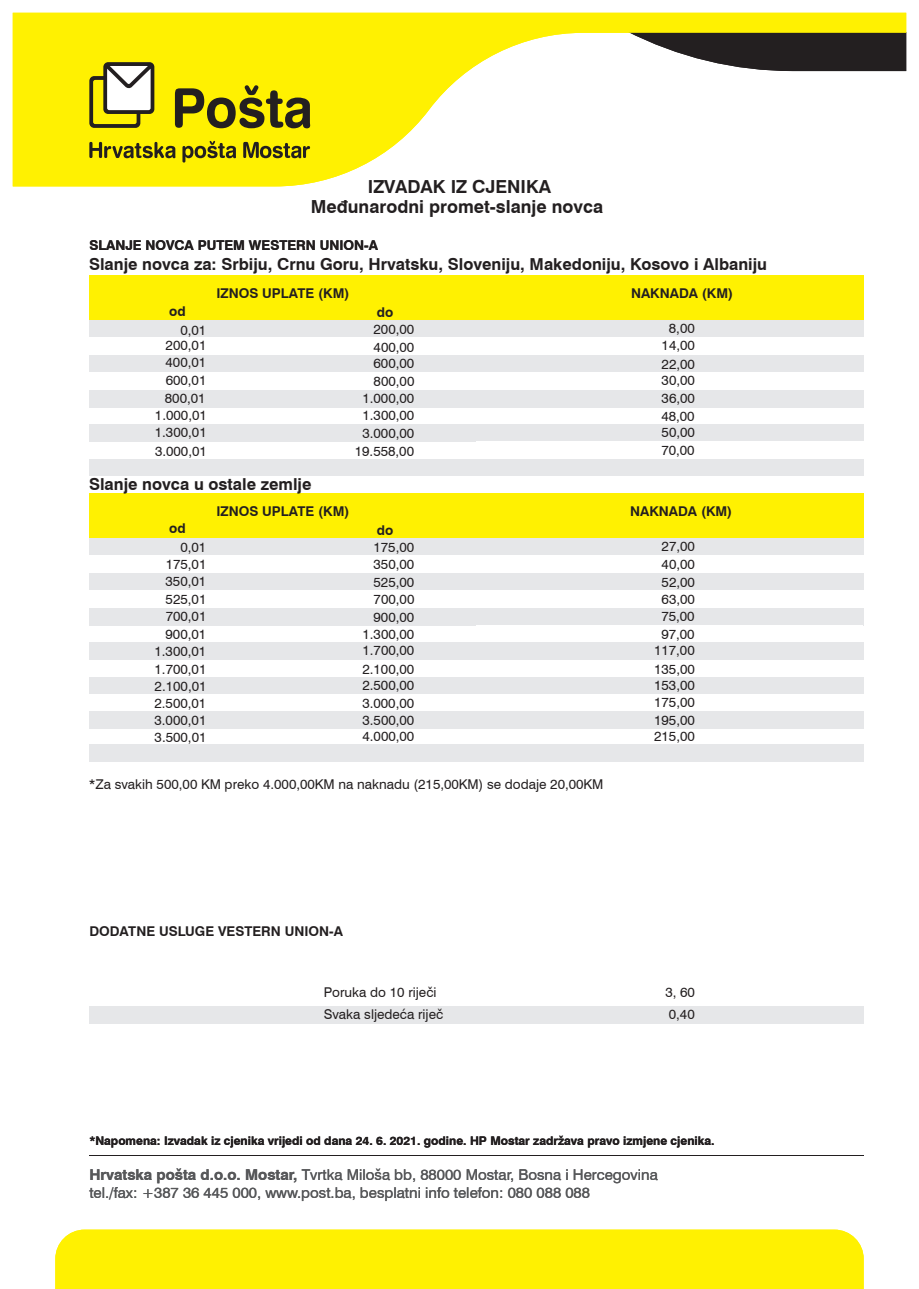
<style>
.page{position:relative;width:919px;height:1289px;background:#fff}
.page>*{position:absolute;margin:0;border:0;box-sizing:border-box;transform-origin:0 0}
.t1{font:700 18px "Swiss 721 BT";color:#231f20}
.t2{font:700 16.5px "Swiss 721 BT";color:#231f20}
.t3{font:15px/18px "Swiss 721 BT";color:#57585a}
.t4{font:13.5px/17.2px "Swiss 721 BT";color:#231f20}
.t5{font:700 13.5px "Swiss 721 BT";color:#231f20}
.t6{font:700 12px "Swiss 721 BT";color:#231f20}
.s1{font-weight:700}
</style>
<div class="page">
<div style="left:476px;top:275px;width:387px;height:45px;background:#fff101"></div>
<svg style="left:13px;top:13px;width:893px;height:173px"></svg>
<svg style="left:89px;top:141px;width:221px;height:21px"></svg>
<svg style="left:175px;top:85px;width:135px;height:43px"></svg>
<svg style="left:89px;top:62px;width:65px;height:66px"></svg>
<div style="left:89px;top:275px;width:387px;height:45px;background:#fff101"></div>
<div style="left:89px;top:320px;width:387px;height:17px;background:#e6e7e9"></div>
<div style="left:476px;top:320px;width:387px;height:17px;background:#e6e7e9"></div>
<div style="left:89px;top:355px;width:387px;height:17px;background:#e6e7e9"></div>
<div style="left:476px;top:355px;width:387px;height:17px;background:#e6e7e9"></div>
<div style="left:476px;top:1006px;width:387px;height:17px;background:#e6e7e9"></div>
<div style="left:89px;top:1006px;width:387px;height:17px;background:#e6e7e9"></div>
<div style="left:55px;top:1229px;width:808px;height:59px;background:#fff101"></div>
<hr style="left:89px;top:1154px;width:774px;height:1px;background:#231f20">
<div style="left:89px;top:390px;width:387px;height:17px;background:#e6e7e9"></div>
<div style="left:476px;top:390px;width:387px;height:17px;background:#e6e7e9"></div>
<div style="left:89px;top:424px;width:387px;height:17px;background:#e6e7e9"></div>
<div style="left:476px;top:424px;width:387px;height:17px;background:#e6e7e9"></div>
<div style="left:89px;top:459px;width:387px;height:17px;background:#e6e7e9"></div>
<div style="left:476px;top:459px;width:387px;height:17px;background:#e6e7e9"></div>
<div style="left:476px;top:493px;width:387px;height:45px;background:#fff101"></div>
<div style="left:89px;top:493px;width:387px;height:45px;background:#fff101"></div>
<div style="left:89px;top:538px;width:387px;height:18px;background:#e6e7e9"></div>
<div style="left:476px;top:538px;width:387px;height:18px;background:#e6e7e9"></div>
<div style="left:89px;top:573px;width:387px;height:17px;background:#e6e7e9"></div>
<div style="left:476px;top:573px;width:387px;height:17px;background:#e6e7e9"></div>
<div style="left:89px;top:608px;width:387px;height:17px;background:#e6e7e9"></div>
<div style="left:476px;top:608px;width:387px;height:17px;background:#e6e7e9"></div>
<div style="left:89px;top:642px;width:387px;height:17px;background:#e6e7e9"></div>
<div style="left:89px;top:677px;width:387px;height:17px;background:#e6e7e9"></div>
<div style="left:476px;top:677px;width:387px;height:17px;background:#e6e7e9"></div>
<div style="left:476px;top:642px;width:387px;height:17px;background:#e6e7e9"></div>
<div style="left:89px;top:711px;width:387px;height:18px;background:#e6e7e9"></div>
<div style="left:476px;top:711px;width:387px;height:18px;background:#e6e7e9"></div>
<div style="left:89px;top:744px;width:387px;height:17px;background:#e6e7e9"></div>
<div style="left:476px;top:744px;width:387px;height:17px;background:#e6e7e9"></div>
<h1 class="t1" style="left:368px;top:176px;width:184px">IZVADAK IZ CJENIKA</h1>
<h1 class="t1" style="left:311px;top:196px;width:294px">Međunarodni promet-slanje novca</h1>
<p class="t5" style="left:89px;top:237px;width:290px">SLANJE NOVCA PUTEM WESTERN UNION-A</p>
<p class="t2" style="left:89px;top:254px;width:679px">Slanje novca za: Srbiju, Crnu Goru, Hrvatsku, Sloveniju, Makedoniju, Kosovo i Albaniju</p>
<p class="t5" style="left:216px;top:281px;width:134px">IZNOS UPLATE (KM)</p>
<p class="t5" style="left:631px;top:285px;width:104px">NAKNADA (KM)</p>
<p class="t5" style="left:216px;top:285px;width:134px">IZNOS UPLATE (KM)</p>
<p class="t5" style="left:169px;top:303px;width:18px">od</p>
<p class="t4" style="left:180px;top:321px;width:27px">0,01</p>
<p class="t4" style="left:661px;top:320px;width:35px;text-align:center">8,00<br>14,00</p>
<p class="t5" style="left:377px;top:303px;width:18px">do</p>
<p class="t4" style="left:373px;top:320px;width:42px">200,00</p>
<p class="t4" style="left:657px;top:320px;width:27px">2,00<br>2,50</p>
<p class="t4" style="left:166px;top:337px;width:42px">200,01</p>
<p class="t4" style="left:373px;top:338px;width:42px">400,00</p>
<p class="t4" style="left:165px;top:354px;width:42px">400,01</p>
<p class="t4" style="left:373px;top:354px;width:42px">600,00</p>
<p class="t4" style="left:166px;top:371px;width:42px">600,01</p>
<p class="t4" style="left:373px;top:372px;width:42px">800,00</p>
<p class="t4" style="left:165px;top:389px;width:42px">800,01</p>
<p class="t4" style="left:362px;top:389px;width:53px">1.000,00</p>
<p class="t4" style="left:155px;top:406px;width:53px">1.000,01</p>
<p class="t4" style="left:362px;top:406px;width:53px">1.300,00</p>
<p class="t4" style="left:155px;top:423px;width:53px">1.300,01</p>
<p class="t4" style="left:362px;top:424px;width:53px">3.000,00</p>
<p class="t4" style="left:155px;top:442px;width:53px">3.000,01</p>
<p class="t4" style="left:355px;top:442px;width:61px">19.558,00</p>
<p class="t4" style="left:661px;top:356px;width:35px;line-height:16.4px">22,00<br>30,00</p>
<p class="t4" style="left:661px;top:388px;width:35px;line-height:18.5px">36,00<br>48,00</p>
<p class="t4" style="left:661px;top:423px;width:35px;line-height:18.6px">50,00<br>70,00</p>
<p class="t4" style="left:256px;top:472px;width:54px">do 50,00</p>
<p class="t2" style="left:89px;top:474px;width:224px">Slanje novca u ostale zemlje</p>
<p class="t5" style="left:169px;top:520px;width:18px">od</p>
<p class="t5" style="left:377px;top:521px;width:18px">do</p>
<p class="t5" style="left:216px;top:503px;width:134px">IZNOS UPLATE (KM)</p>
<p class="t5" style="left:630px;top:503px;width:104px">NAKNADA (KM)</p>
<p class="t4" style="left:657px;top:507px;width:27px">2,00</p>
<p class="t4" style="left:180px;top:538px;width:27px">0,01</p>
<p class="t4" style="left:661px;top:537px;width:35px;line-height:18px">27,00<br>40,00</p>
<p class="t4" style="left:657px;top:538px;width:27px">2,00<br>2,50</p>
<p class="t4" style="left:373px;top:538px;width:42px">175,00</p>
<p class="t4" style="left:166px;top:556px;width:42px">175,01</p>
<p class="t4" style="left:373px;top:556px;width:42px">350,00</p>
<p class="t4" style="left:165px;top:572px;width:42px">350,01</p>
<p class="t4" style="left:373px;top:573px;width:42px">525,00</p>
<p class="t4" style="left:166px;top:590px;width:42px">525,01</p>
<p class="t4" style="left:373px;top:590px;width:42px">700,00</p>
<p class="t4" style="left:166px;top:607px;width:42px">700,01</p>
<p class="t4" style="left:373px;top:608px;width:42px">900,00</p>
<p class="t4" style="left:165px;top:625px;width:42px">900,01</p>
<p class="t4" style="left:362px;top:625px;width:53px">1.300,00</p>
<p class="t4" style="left:154px;top:642px;width:53px">1.300,01</p>
<p class="t4" style="left:362px;top:641px;width:53px">1.700,00</p>
<p class="t4" style="left:154px;top:660px;width:53px">1.700,01</p>
<p class="t4" style="left:362px;top:660px;width:53px">2.100,00</p>
<p class="t4" style="left:661px;top:573px;width:35px">52,00</p>
<p class="t4" style="left:661px;top:590px;width:35px">63,00</p>
<p class="t4" style="left:661px;top:608px;width:35px">75,00</p>
<p class="t4" style="left:661px;top:625px;width:35px">97,00</p>
<p class="t4" style="left:654px;top:642px;width:27px">50,0</p>
<p class="t4" style="left:654px;top:660px;width:42px">135,00</p>
<p class="t4" style="left:654px;top:642px;width:42px">117,00</p>
<p class="t4" style="left:654px;top:676px;width:42px;text-align:justify">153,00<br>175,00<br>195,00</p>
<p class="t4" style="left:654px;top:728px;width:42px">215,00</p>
<p class="t4" style="left:155px;top:677px;width:53px">2.100,01</p>
<p class="t4" style="left:362px;top:676px;width:53px">2.500,00</p>
<p class="t4" style="left:154px;top:694px;width:53px">2.500,01</p>
<p class="t4" style="left:362px;top:694px;width:53px">3.000,00</p>
<p class="t4" style="left:154px;top:712px;width:53px">3.000,01</p>
<p class="t4" style="left:362px;top:711px;width:53px">3.500,00</p>
<p class="t4" style="left:155px;top:728px;width:53px">3.500,01</p>
<p class="t4" style="left:362px;top:728px;width:53px">4.000,00</p>
<p class="t4" style="left:89px;top:775px;width:516px">*Za svakih 500,00 KM preko 4.000,00KM na naknadu (215,00KM) se dodaje 20,00KM</p>
<p class="t5" style="left:89px;top:922px;width:255px">DODATNE USLUGE VESTERN UNION-A</p>
<p class="t4" style="left:324px;top:983px;width:114px">Poruka do 10 riječi</p>
<p class="t4" style="left:665px;top:983px;width:31px">3, 60</p>
<p class="t4" style="left:324px;top:1004px;width:121px">Svaka sljedeća riječ</p>
<p class="t4" style="left:668px;top:1004px;width:27px">0,40</p>
<p class="t6" style="left:89px;top:1133px;width:626px">*Napomena: Izvadak iz cjenika vrijedi od dana 24. 6. 2021. godine. HP Mostar zadržava pravo izmjene cjenika.</p>
<p class="t3" style="left:89px;top:1165px;width:570px"><span class="s1">Hrvatska pošta d.o.o. Mostar,</span> Tvrtka Miloša bb, 88000 Mostar, Bosna i Hercegovina tel./fax: +387 36 445 000, www.post.ba, besplatni info telefon: 080 088 088</p>
</div>
